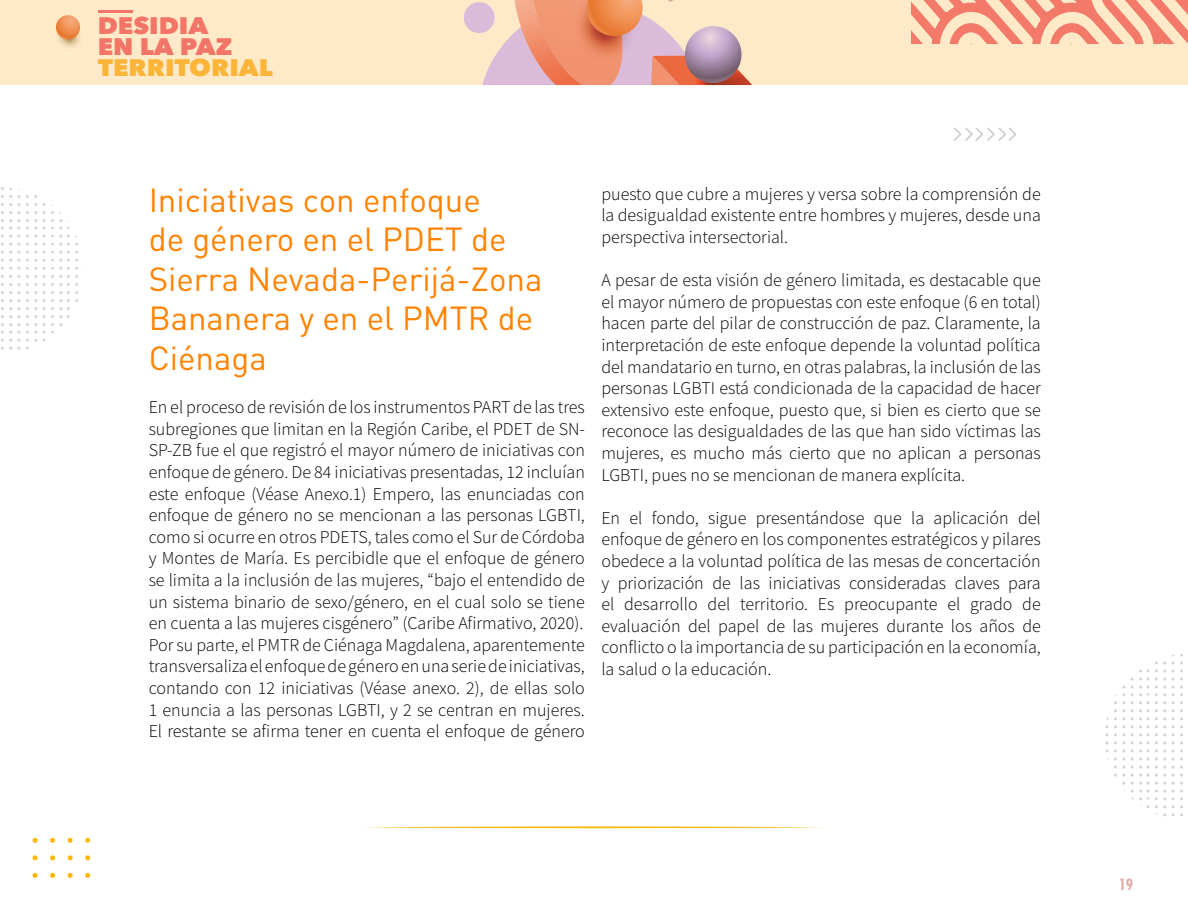
<style>
.page{position:relative;width:1188px;height:918px;background:#fff}
.page>*{position:absolute;margin:0;border:0;box-sizing:border-box;transform-origin:0 0}
.t1{font:33px/39.6px "FFDIN Pro";color:#ff8300}
.t2{font:800 23.85px/21.1px "Avenir Next";color:#f37568;scale:1.07 1}
.t3{font:800 23.85px "Avenir Next";color:#fcb538;scale:1.07 1}
.t4{font:300 18px/21.6px "Source Sans Pro";color:#000;text-align:justify}
.t5{font:700 condensed 15px "Futura LT";color:#c8564e}
</style>
<div class="page">
<div style="left:430px;top:0;width:758px;height:85px;background:#feeac8"></div>
<svg style="left:464px;top:0;width:288px;height:86px"></svg>
<div style="left:0;top:0;width:430px;height:85px;background:#feeac8"></div>
<svg style="left:954px;top:127px;width:62px;height:14px"></svg>
<svg style="left:32px;top:855px;width:6px;height:6px"></svg>
<svg style="left:50px;top:838px;width:5px;height:5px"></svg>
<svg style="left:32px;top:838px;width:6px;height:5px"></svg>
<svg style="left:67px;top:873px;width:6px;height:5px"></svg>
<svg style="left:67px;top:855px;width:6px;height:6px"></svg>
<svg style="left:50px;top:873px;width:5px;height:5px"></svg>
<svg style="left:67px;top:838px;width:6px;height:5px"></svg>
<svg style="left:50px;top:855px;width:5px;height:6px"></svg>
<svg style="left:32px;top:873px;width:6px;height:5px"></svg>
<svg style="left:85px;top:837px;width:6px;height:6px"></svg>
<svg style="left:85px;top:855px;width:5px;height:6px"></svg>
<svg style="left:85px;top:873px;width:5px;height:5px"></svg>
<svg style="left:1px;top:187px;width:83px;height:163px"></svg>
<svg style="left:1106px;top:654px;width:77px;height:162px"></svg>
<svg style="left:911px;top:0;width:277px;height:43px"></svg>
<hr style="left:98px;top:10px;width:34px;height:3px;background:#f37568">
<svg style="left:56px;top:15px;width:24px;height:33px"></svg>
<svg style="left:365px;top:826px;width:458px;height:2px"></svg>
<h2 class="t2" style="left:98px;top:15px;width:128px">DESIDIA<br>EN LA PAZ</h2>
<h2 class="t3" style="left:98px;top:53px;width:165px">TERRITORIAL</h2>
<h1 class="t1" style="left:149px;top:177px;width:395px">Iniciativas con enfoque<br>de género en el PDET de<br>Sierra Nevada-Perijá-Zona<br>Bananera y en el PMTR de<br>Ciénaga</h1>
<p class="t4" style="left:149px;top:396px;width:438px">En el proceso de revisión de los instrumentos PART de las tres subregiones que limitan en la Región Caribe, el PDET de SN-SP-ZB fue el que registró el mayor número de iniciativas con enfoque de género. De 84 iniciativas presentadas, 12 incluían este enfoque (Véase Anexo.1) Empero, las enunciadas con enfoque de género no se mencionan a las personas LGBTI, como si ocurre en otros PDETS, tales como el Sur de Córdoba y Montes de María. Es percibidle que el enfoque de género se limita a la inclusión de las mujeres, “bajo el entendido de un sistema binario de sexo/género, en el cual solo se tiene en cuenta a las mujeres cisgénero” (Caribe Afirmativo, 2020).<br>Por su parte, el PMTR de Ciénaga Magdalena, aparentemente transversaliza el enfoque de género en una serie de iniciativas, contando con 12 iniciativas (Véase anexo. 2), de ellas solo 1 enuncia a las personas LGBTI, y 2 se centran en mujeres.<br>El restante se afirma tener en cuenta el enfoque de género</p>
<p class="t4" style="left:601px;top:183px;width:441px">puesto que cubre a mujeres y versa sobre la comprensión de la desigualdad existente entre hombres y mujeres, desde una perspectiva intersectorial.</p>
<p class="t4" style="left:601px;top:269px;width:441px">A pesar de esta visión de género limitada, es destacable que el mayor número de propuestas con este enfoque (6 en total) hacen parte del pilar de construcción de paz. Claramente, la interpretación de este enfoque depende la voluntad política del mandatario en turno, en otras palabras, la inclusión de las personas LGBTI está condicionada de la capacidad de hacer extensivo este enfoque, puesto que, si bien es cierto que se reconoce las desigualdades de las que han sido víctimas las mujeres, es mucho más cierto que no aplican a personas LGBTI, pues no se mencionan de manera explícita.</p>
<p class="t4" style="left:601px;top:507px;width:441px">En el fondo, sigue presentándose que la aplicación del enfoque de género en los componentes estratégicos y pilares obedece a la voluntad política de las mesas de concertación y priorización de las iniciativas consideradas claves para el desarrollo del territorio. Es preocupante el grado de evaluación del papel de las mujeres durante los años de conflicto o la importancia de su participación en la economía, la salud o la educación.</p>
<p class="t5" style="left:1118px;top:875px;width:16px">19</p>
</div>
